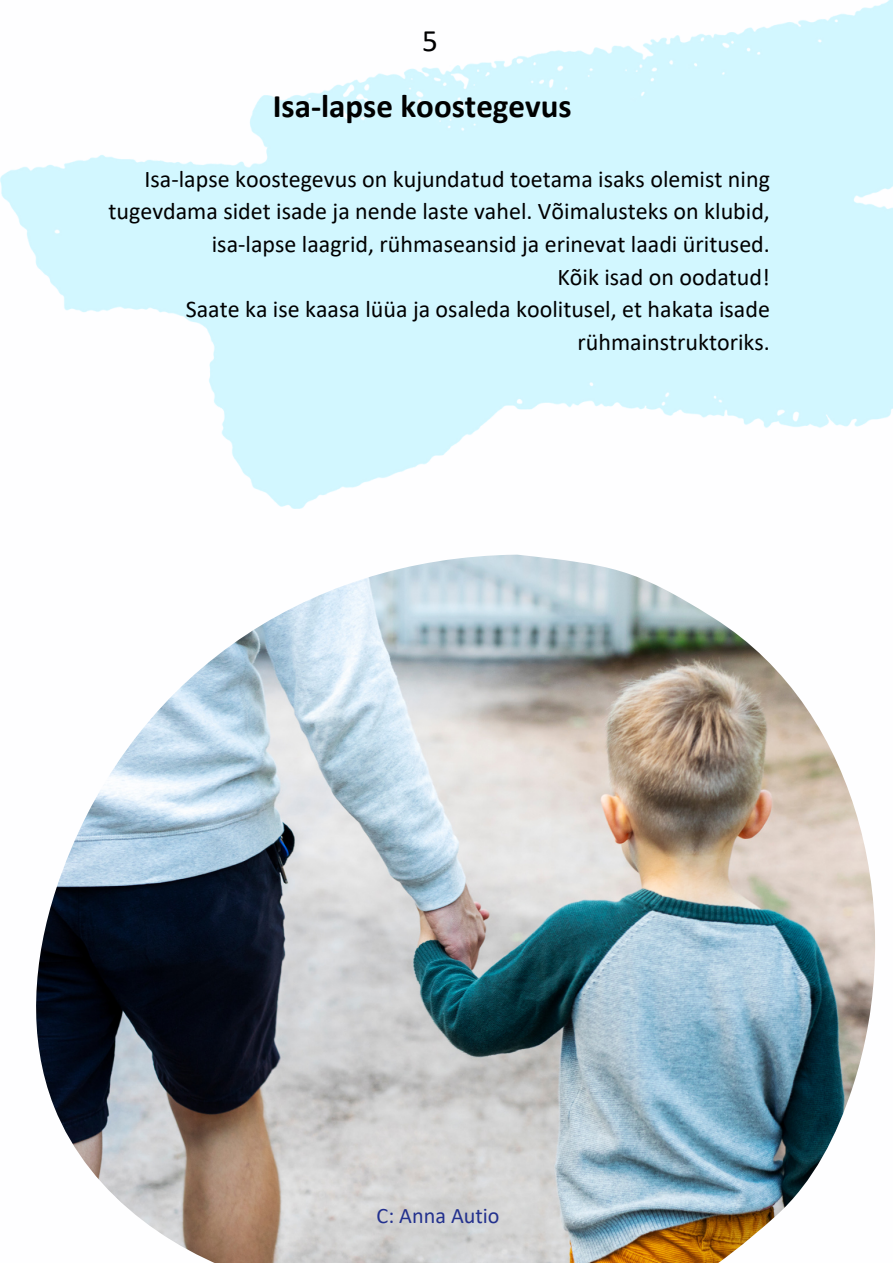
<style>
.page{position:relative;width:893px;height:1264px;background:#fff}
.page>*{position:absolute;margin:0;border:0;box-sizing:border-box;transform-origin:0 0}
.t1{font:700 33px "Calibri";color:#000}
.t2{font:31.2px "Calibri";color:#000}
.t3{font:24px/32.5px "Calibri";color:#000;text-align:right}
.t4{font:22.2px "Calibri";color:#23318e}
</style>
<div class="page">
<img style="left:36px;top:554px;width:839px;height:708px">
<img style="left:0;top:0;width:892px;height:509px">
<p class="t2" style="left:422px;top:28px;width:17px">5</p>
<p class="t1" style="left:273px;top:92px;width:300px">Isa-lapse koostegevus</p>
<p class="t3" style="left:108px;top:165px;width:663px">Isa-lapse koostegevus on kujundatud toetama isaks olemist ning tugevdama sidet isade ja nende laste vahel. Võimalusteks on klubid, isa-lapse laagrid, rühmaseansid ja erinevat laadi üritused.</p>
<p class="t3" style="left:557px;top:262px;width:214px">Kõik isad on oodatud!</p>
<p class="t3" style="left:186px;top:295px;width:585px">Saate ka ise kaasa lüüa ja osaleda koolitusel, et hakata isade rühmainstruktoriks.</p>
<p class="t4" style="left:376px;top:1206px;width:124px">C: Anna Autio</p>
</div>
